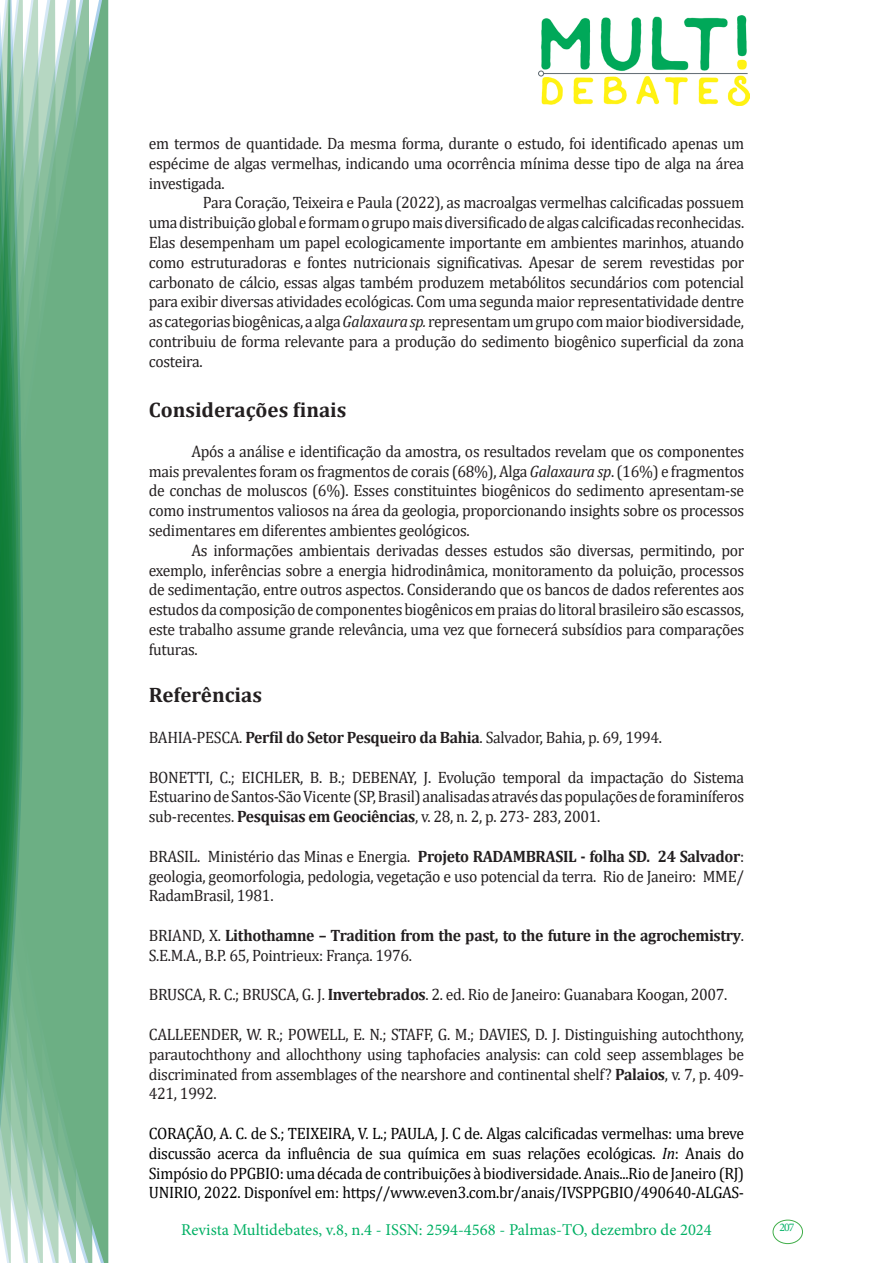
<style>
.page{position:relative;width:893px;height:1263px;background:#fff}
.page>*{position:absolute;margin:0;border:0;box-sizing:border-box;transform-origin:0 0}
.Titulo_2{font:700 21px "Cambria";color:#231f20}
.texto{font:16.5px/19.8px "Cambria";letter-spacing:-.02em;color:#231f20;text-align:justify;scale:.95 1}
.texto-2{font:16.5px/19.8px "Cambria";letter-spacing:-.02em;color:#000;text-align:justify;scale:.95 1}
.texto-3{font:700 16.5px/19.8px "Cambria";letter-spacing:-.02em;color:#231f20;scale:.95 1}
.t1{font:16.5px "Minion Pro";color:#00b064}
.t2{font:11.7px "Minion Pro";color:#00b064}
.s1{font-style:italic}
.s2{font-weight:700}
.s3{font-weight:400}
</style>
<div class="page">
<div style="left:95px;top:0;width:14px;height:1263px;background:#6caf84"></div>
<svg style="left:79px;top:0;width:16px;height:1263px;background:#71b289"></svg>
<svg style="left:62px;top:0;width:17px;height:1263px;background:#75b48c"></svg>
<svg style="left:45px;top:0;width:17px;height:1263px;background:#7cb792"></svg>
<svg style="left:30px;top:0;width:15px;height:1263px;background:#80ba96"></svg>
<svg style="left:0;top:0;width:30px;height:1263px;background:#61a97f"></svg>
<div style="left:772px;top:1219px;width:31px;height:25px;border:1px solid #40ae49;border-radius:50%"></div>
<img style="left:538px;top:16px;width:211px;height:90px">
<p class="texto" style="left:149px;top:133px;width:628px">em termos de quantidade. Da mesma forma, durante o estudo, foi identificado apenas um espécime de algas vermelhas, indicando uma ocorrência mínima desse tipo de alga na área investigada.</p>
<p class="texto" style="left:149px;top:193px;width:628px;text-indent:54px">Para Coração, Teixeira e Paula (2022), as macroalgas vermelhas calcificadas possuem uma distribuição global e formam o grupo mais diversificado de algas calcificadas reconhecidas.<br>Elas desempenham um papel ecologicamente importante em ambientes marinhos, atuando como estruturadoras e fontes nutricionais significativas. Apesar de serem revestidas por carbonato de cálcio, essas algas também produzem metabólitos secundários com potencial para exibir diversas atividades ecológicas. Com uma segunda maior representatividade dentre as categorias biogênicas, a alga <span class="s1">Galaxaura sp.</span> representam um grupo com maior biodiversidade, contribuiu de forma relevante para a produção do sedimento biogênico superficial da zona costeira.</p>
<p class="Titulo_2" style="left:149px;top:395px;width:199px">Considerações finais</p>
<p class="texto" style="left:149px;top:441px;width:628px;text-indent:43px">Após a análise e identificação da amostra, os resultados revelam que os componentes mais prevalentes foram os fragmentos de corais (68%), Alga <span class="s1">Galaxaura sp</span>. (16%) e fragmentos de conchas de moluscos (6%). Esses constituintes biogênicos do sedimento apresentam-se como instrumentos valiosos na área da geologia, proporcionando insights sobre os processos sedimentares em diferentes ambientes geológicos.</p>
<p class="texto" style="left:149px;top:540px;width:628px;text-indent:43px">As informações ambientais derivadas desses estudos são diversas, permitindo, por exemplo, inferências sobre a energia hidrodinâmica, monitoramento da poluição, processos de sedimentação, entre outros aspectos. Considerando que os bancos de dados referentes aos estudos da composição de componentes biogênicos em praias do litoral brasileiro são escassos, este trabalho assume grande relevância, uma vez que fornecerá subsídios para comparações futuras.</p>
<p class="Titulo_2" style="left:149px;top:680px;width:115px">Referências</p>
<p class="texto" style="left:149px;top:727px;width:542px">BAHIA-PESCA. <span class="s2">Perfil do Setor Pesqueiro da Bahia</span>. Salvador, Bahia, p. 69, 1994.</p>
<p class="texto" style="left:149px;top:767px;width:628px">BONETTI, C.; EICHLER, B. B.; DEBENAY, J. Evolução temporal da impactação do Sistema Estuarino de Santos-São Vicente (SP, Brasil) analisadas através das populações de foraminíferos sub-recentes. <span class="s2">Pesquisas em Geociências</span>, v. 28, n. 2, p. 273- 283, 2001.</p>
<p class="texto" style="left:149px;top:846px;width:628px">BRASIL. Ministério das Minas e Energia. <span class="s2">Projeto RADAMBRASIL - folha SD. 24 Salvador</span>: geologia, geomorfologia, pedologia, vegetação e uso potencial da terra. Rio de Janeiro: MME/ RadamBrasil, 1981.</p>
<p class="texto-3" style="left:149px;top:925px;width:628px"><span class="s3">BRIAND, X.</span> Lithothamne – Tradition from the past, to the future in the agrochemistry<span class="s3">.<br>S.E.M.A., B.P. 65, Pointrieux: França. 1976.</span></p>
<p class="texto" style="left:149px;top:985px;width:611px">BRUSCA, R. C.; BRUSCA, G. J. <span class="s2">Invertebrados</span>. 2. ed. Rio de Janeiro: Guanabara Koogan, 2007.</p>
<p class="texto" style="left:149px;top:1024px;width:628px">CALLEENDER, W. R.; POWELL, E. N.; STAFF, G. M.; DAVIES, D. J. Distinguishing autochthony, parautochthony and allochthony using taphofacies analysis: can cold seep assemblages be discriminated from assemblages of the nearshore and continental shelf? <span class="s2">Palaios</span>, v. 7, p. 409- 421, 1992.</p>
<p class="texto-2" style="left:149px;top:1123px;width:628px">CORAÇÃO, A. C. de S.; TEIXEIRA, V. L.; PAULA, J. C de. Algas calcificadas vermelhas: uma breve discussão acerca da influência de sua química em suas relações ecológicas. <span class="s1">In</span>: Anais do Simpósio do PPGBIO: uma década de contribuições à biodiversidade. Anais...Rio de Janeiro (RJ)<br>UNIRIO, 2022. Disponível em: https//www.even3.com.br/anais/IVSPPGBIO/490640-ALGAS-</p>
<p class="t1" style="left:181px;top:1218px;width:532px">Revista Multidebates, v.8, n.4 - ISSN: 2594-4568 - Palmas-TO, dezembro de 2024</p>
<p class="t2" style="left:779px;top:1219px;width:16px">207</p>
</div>
